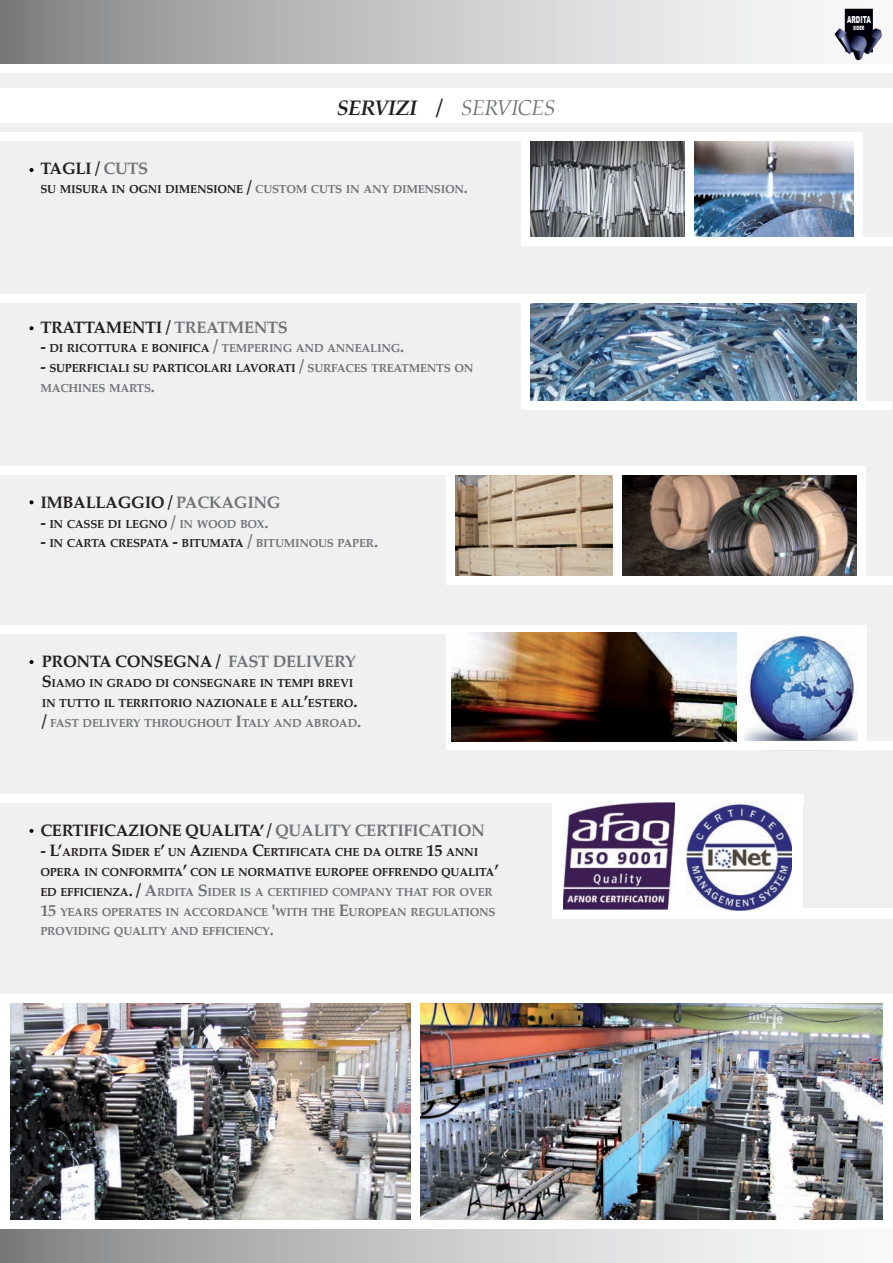
<style>
.page{position:relative;width:893px;height:1263px;background:#eff0ef}
.page>*{position:absolute;margin:0;border:0;box-sizing:border-box;transform-origin:0 0}
.t1{font:italic 700 21px "Palatino";letter-spacing:-.02em;color:#231f20}
.t2{font:700 16.5px "Palatino";letter-spacing:-.02em;color:#231f20}
.t3{font:700 11.55px/19.8px "Palatino";letter-spacing:-.02em;color:#231f20}
.t4{font:700 11.55px/19.8px "Palatino";letter-spacing:-.02em;color:#717378}
.t5{font:900 9.6px "Arial";color:#fdfefe;scale:.6 1}
.t6{font:900 5.85px "Arial";color:#fdfefe;scale:.58 1}
.s1{font-weight:400;color:#717378}
.s2{color:#717378}
.s3{font-size:16.5px}
.s4{font-size:16.5px;color:#717378}
.s5{font-size:16.5px;color:#231f20}
.s6{color:#231f20}
</style>
<div class="page">
<svg style="left:0;top:0;width:645px;height:64px;background:#b5b6b7"></svg>
<svg style="left:0;top:1229px;width:645px;height:34px;background:#b5b6b7"></svg>
<div style="left:0;top:64px;width:893px;height:8px;background:#fff"></div>
<img style="left:834px;top:8px;width:48px;height:53px">
<div style="left:0;top:88px;width:893px;height:34px;background:#fff"></div>
<svg style="left:29px;top:326px;width:4px;height:4px"></svg>
<svg style="left:29px;top:168px;width:4px;height:4px"></svg>
<svg style="left:29px;top:660px;width:4px;height:4px"></svg>
<svg style="left:29px;top:500px;width:4px;height:4px"></svg>
<svg style="left:29px;top:829px;width:4px;height:4px"></svg>
<img style="left:530px;top:140px;width:155px;height:97px">
<img style="left:530px;top:303px;width:327px;height:98px">
<img style="left:455px;top:475px;width:158px;height:101px">
<img style="left:621px;top:475px;width:237px;height:101px">
<div style="left:0;top:466px;width:866px;height:9px;background:#fff"></div>
<div style="left:0;top:294px;width:866px;height:9px;background:#fff"></div>
<div style="left:522px;top:401px;width:370px;height:9px;background:#fff"></div>
<div style="left:447px;top:576px;width:446px;height:8px;background:#fff"></div>
<div style="left:613px;top:472px;width:8px;height:109px;background:#fff"></div>
<div style="left:858px;top:469px;width:8px;height:109px;background:#fff"></div>
<div style="left:857px;top:300px;width:9px;height:110px;background:#fff"></div>
<div style="left:522px;top:299px;width:8px;height:109px;background:#fff"></div>
<div style="left:522px;top:136px;width:8px;height:109px;background:#fff"></div>
<div style="left:446px;top:472px;width:9px;height:109px;background:#fff"></div>
<div style="left:0;top:625px;width:866px;height:8px;background:#fff"></div>
<div style="left:0;top:794px;width:803px;height:9px;background:#fff"></div>
<div style="left:446px;top:630px;width:9px;height:120px;background:#fff"></div>
<img style="left:744px;top:633px;width:114px;height:108px">
<div style="left:447px;top:741px;width:446px;height:9px;background:#fff"></div>
<div style="left:562px;top:909px;width:331px;height:10px;background:#fff"></div>
<div style="left:858px;top:625px;width:8px;height:121px;background:#fff"></div>
<div style="left:736px;top:625px;width:8px;height:121px;background:#fff"></div>
<img style="left:452px;top:632px;width:285px;height:109px">
<div style="left:884px;top:997px;width:9px;height:228px;background:#fff"></div>
<img style="left:419px;top:1002px;width:464px;height:218px">
<div style="left:0;top:997px;width:9px;height:228px;background:#fff"></div>
<div style="left:883px;top:997px;width:8px;height:228px;background:#fff"></div>
<img style="left:9px;top:1002px;width:402px;height:218px">
<div style="left:0;top:1220px;width:893px;height:9px;background:#fff"></div>
<div style="left:0;top:994px;width:893px;height:8px;background:#fff"></div>
<div style="left:411px;top:997px;width:8px;height:228px;background:#fff"></div>
<img style="left:686px;top:803px;width:107px;height:108px">
<img style="left:562px;top:803px;width:113px;height:106px">
<div style="left:552px;top:800px;width:10px;height:119px;background:#fff"></div>
<div style="left:675px;top:798px;width:11px;height:119px;background:#fff"></div>
<div style="left:793px;top:798px;width:10px;height:119px;background:#fff"></div>
<img style="left:694px;top:140px;width:160px;height:97px">
<div style="left:0;top:132px;width:863px;height:8px;background:#fff"></div>
<div style="left:522px;top:237px;width:371px;height:9px;background:#fff"></div>
<div style="left:854px;top:136px;width:9px;height:109px;background:#fff"></div>
<div style="left:685px;top:136px;width:9px;height:109px;background:#fff"></div>
<h1 class="t1" style="left:337px;top:91px;width:220px">SERVIZI / <span class="s1">SERVICES</span></h1>
<h2 class="t2" style="left:40px;top:154px;width:109px">TAGLI / <span class="s2">CUTS</span></h2>
<p class="t3" style="left:40px;top:179px;width:429px">SU MISURA IN OGNI DIMENSIONE <span class="s3">/</span> <span class="s2">CUSTOM CUTS IN ANY DIMENSION</span><span class="s4">.</span></p>
<h2 class="t2" style="left:40px;top:313px;width:249px">TRATTAMENTI / <span class="s2">TREATMENTS</span></h2>
<p class="t4" style="left:40px;top:338px;width:365px"><span class="s5">-</span> <span class="s6">DI RICOTTURA E BONIFICA</span> <span class="s3">/</span> TEMPERING AND ANNEALING<span class="s3">.</span></p>
<p class="t3" style="left:40px;top:358px;width:435px"><span class="s3">-</span> SUPERFICIALI SU PARTICOLARI LAVORATI <span class="s4">/</span> <span class="s2">SURFACES TREATMENTS ON<br>MACHINES MARTS</span><span class="s4">.</span></p>
<h2 class="t2" style="left:40px;top:488px;width:242px">IMBALLAGGIO / <span class="s2">PACKAGING</span></h2>
<p class="t3" style="left:40px;top:513px;width:230px"><span class="s3">-</span> IN CASSE DI LEGNO <span class="s4">/</span> <span class="s2">IN WOOD BOX</span><span class="s4">.</span></p>
<p class="t3" style="left:40px;top:533px;width:339px"><span class="s3">-</span> IN CARTA CRESPATA <span class="s3">-</span> BITUMATA <span class="s4">/</span> <span class="s2">BITUMINOUS PAPER</span><span class="s4">.</span></p>
<h2 class="t2" style="left:42px;top:647px;width:315px">PRONTA CONSEGNA / <span class="s2">FAST DELIVERY</span></h2>
<p class="t3" style="left:42px;top:673px;width:321px"><span class="s3">S</span>IAMO IN GRADO DI CONSEGNARE IN TEMPI BREVI<br>IN TUTTO IL TERRITORIO NAZIONALE E ALL<span class="s3">’</span>ESTERO<span class="s3">. /</span> <span class="s2">FAST DELIVERY THROUGHOUT</span> <span class="s4">I</span><span class="s2">TALY AND ABROAD</span><span class="s4">.</span></p>
<h2 class="t2" style="left:40px;top:817px;width:446px">CERTIFICAZIONE QUALITA’ / <span class="s2">QUALITY CERTIFICATION</span></h2>
<p class="t4" style="left:40px;top:842px;width:460px"><span class="s5">- L’</span><span class="s6">ARDITA</span> <span class="s5">S</span><span class="s6">IDER E</span><span class="s5">’</span> <span class="s6">UN</span> <span class="s5">A</span><span class="s6">ZIENDA</span> <span class="s5">C</span><span class="s6">ERTIFICATA CHE DA OLTRE</span> <span class="s5">15</span> <span class="s6">ANNI OPERA IN CONFORMITA</span><span class="s5">’</span> <span class="s6">CON LE NORMATIVE EUROPEE OFFRENDO QUALITA</span><span class="s5">’ </span><span class="s6">ED EFFICIENZA</span><span class="s5">. /</span> <span class="s3">A</span>RDITA <span class="s3">S</span>IDER IS A CERTIFIED COMPANY THAT FOR OVER <span class="s3">15</span> YEARS OPERATES IN ACCORDANCE <span class="s3">'</span>WITH THE <span class="s3">E</span>UROPEAN REGULATIONS PROVIDING QUALITY AND EFFICIENCY<span class="s3">.</span></p>
<p class="t5" style="left:847px;top:12px;width:41px">ARDITA</p>
<p class="t6" style="left:853px;top:23px;width:21px">SIDER</p>
</div>
